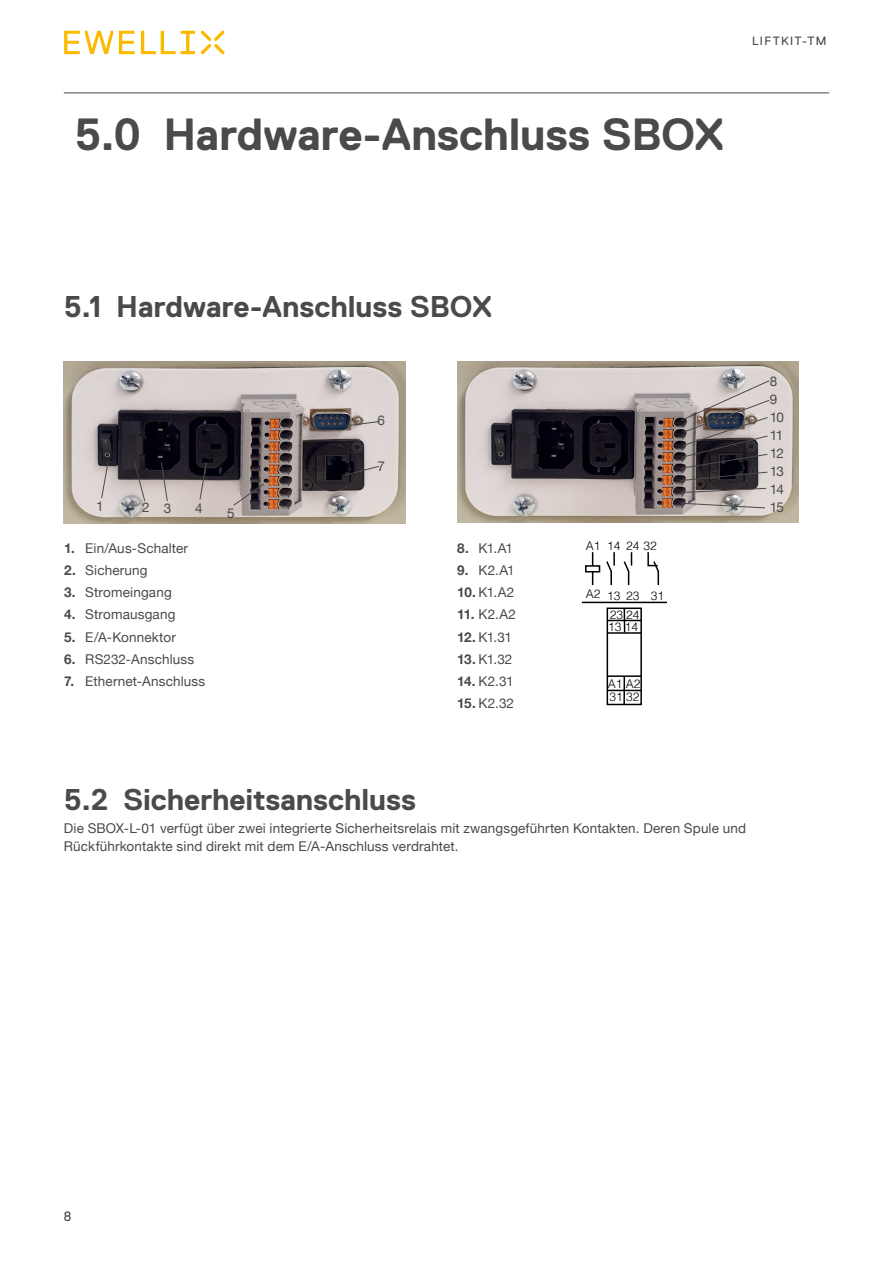
<style>
.page{position:relative;width:893px;height:1263px;background:#fff}
.page>*{position:absolute;margin:0;border:0;box-sizing:border-box;transform-origin:0 0}
.t1{font:700 45px "Replica Std";letter-spacing:-.005em;color:#4a4a49}
.t2{font:700 30px "Replica Std";letter-spacing:-.005em;color:#4a4a49}
.t3{font:13.5px/18px "Helvetica Neue";letter-spacing:.01em;color:#4a4a49}
.t4{font:13.5px/18px "Helvetica Neue";letter-spacing:-.045em;color:#4a4a49}
.t5{font:13.5px "Replica Std";color:#4a4a49}
.t6{font:300 12px/19px "Helvetica";color:#000;text-align:right}
.t7{font:12px "Replica Std";letter-spacing:.11em;color:#4a4a49}
.s1{font-weight:700}
</style>
<div class="page">
<hr style="left:64px;top:93px;width:765px;height:1px;background:#4a4a49">
<svg style="left:64px;top:31px;width:131px;height:23px"></svg>
<svg style="left:201px;top:31px;width:23px;height:23px"></svg>
<svg style="left:592px;top:552px;width:1px;height:33px"></svg>
<svg style="left:606px;top:552px;width:9px;height:33px"></svg>
<svg style="left:623px;top:552px;width:9px;height:33px"></svg>
<svg style="left:647px;top:552px;width:13px;height:33px"></svg>
<div style="left:585px;top:565px;width:15px;height:7px;border:2px solid #000"></div>
<div style="left:607px;top:607px;width:35px;height:98px;border:2px solid #000"></div>
<hr style="left:582px;top:602px;width:85px;height:1px;background:#000">
<hr style="left:608px;top:620px;width:33px;height:1px;background:#000">
<hr style="left:608px;top:632px;width:33px;height:2px;background:#000">
<svg style="left:624px;top:608px;width:1px;height:24px"></svg>
<hr style="left:608px;top:690px;width:33px;height:1px;background:#000">
<hr style="left:608px;top:675px;width:33px;height:2px;background:#000">
<hr style="left:623px;top:677px;width:2px;height:27px;background:#000">
<img style="left:64px;top:361px;width:341px;height:163px">
<svg style="left:101px;top:462px;width:7px;height:36px"></svg>
<svg style="left:345px;top:466px;width:34px;height:10px"></svg>
<svg style="left:346px;top:421px;width:33px;height:5px"></svg>
<svg style="left:134px;top:462px;width:11px;height:39px"></svg>
<svg style="left:161px;top:462px;width:7px;height:39px"></svg>
<svg style="left:200px;top:462px;width:7px;height:38px"></svg>
<svg style="left:233px;top:483px;width:32px;height:23px"></svg>
<img style="left:457px;top:361px;width:341px;height:161px">
<svg style="left:680px;top:380px;width:90px;height:101px;background:#817b7d"></svg>
<svg style="left:680px;top:488px;width:87px;height:5px"></svg>
<svg style="left:680px;top:503px;width:85px;height:5px"></svg>
<h1 class="t1" style="left:74px;top:109px;width:651px">5.0 Hardware-Anschluss SBOX</h1>
<p class="t7" style="left:752px;top:34px;width:76px">LIFTKIT-TM</p>
<h2 class="t2" style="left:64px;top:290px;width:430px">5.1 Hardware-Anschluss SBOX</h2>
<p class="t3" style="left:96px;top:498px;width:9px">1</p>
<p class="t3" style="left:142px;top:499px;width:31px">2 3</p>
<p class="t3" style="left:195px;top:500px;width:9px">4</p>
<p class="t3" style="left:64px;top:540px;width:126px"><span class="s1">1.</span> Ein/Aus-Schalter</p>
<p class="t3" style="left:64px;top:562px;width:85px"><span class="s1">2.</span> Sicherung</p>
<p class="t3" style="left:64px;top:584px;width:109px"><span class="s1">3.</span> Stromeingang</p>
<p class="t3" style="left:64px;top:606px;width:113px"><span class="s1">4.</span> Stromausgang</p>
<p class="t3" style="left:64px;top:629px;width:113px"><span class="s1">5.</span> E/A-Konnektor</p>
<p class="t3" style="left:64px;top:651px;width:132px"><span class="s1">6.</span> RS232-Anschluss</p>
<p class="t3" style="left:64px;top:673px;width:143px"><span class="s1">7.</span> Ethernet-Anschluss</p>
<p class="t3" style="left:227px;top:505px;width:9px">5</p>
<p class="t3" style="left:378px;top:412px;width:9px">6</p>
<p class="t3" style="left:378px;top:457px;width:9px">7</p>
<p class="t3" style="left:457px;top:540px;width:57px"><span class="s1">8.</span> K1.A1</p>
<p class="t3" style="left:457px;top:562px;width:59px"><span class="s1">9.</span> K2.A1</p>
<p class="t3" style="left:457px;top:584px;width:59px"><span class="s1">10.</span> K1.A2</p>
<p class="t3" style="left:457px;top:606px;width:61px"><span class="s1">11.</span> K2.A2</p>
<p class="t3" style="left:457px;top:629px;width:56px"><span class="s1">12.</span> K1.31</p>
<p class="t3" style="left:457px;top:651px;width:57px"><span class="s1">13.</span> K1.32</p>
<p class="t3" style="left:457px;top:673px;width:58px"><span class="s1">14.</span> K2.31</p>
<p class="t3" style="left:457px;top:695px;width:59px"><span class="s1">15.</span> K2.32</p>
<p class="t6" style="left:586px;top:536px;width:73px">A1 14 24 32</p>
<p class="t6" style="left:586px;top:585px;width:55px">A2 13 23<br>23 24</p>
<p class="t6" style="left:608px;top:616px;width:31px">13 14</p>
<p class="t6" style="left:651px;top:585px;width:15px">31</p>
<p class="t6" style="left:608px;top:676px;width:34px;line-height:13.5px;text-align:left">A1 A2<br>31 32</p>
<p class="t4" style="left:770px;top:373px;width:16px">8<br>9<br>10<br>11<br>12<br>13<br>14<br>15</p>
<h2 class="t2" style="left:64px;top:783px;width:354px">5.2 Sicherheitsanschluss</h2>
<p class="t3" style="left:64px;top:820px;width:684px">Die SBOX-L-01 verfügt über zwei integrierte Sicherheitsrelais mit zwangsgeführten Kontakten. Deren Spule und<br>Rückführkontakte sind direkt mit dem E/A-Anschluss verdrahtet.</p>
<p class="t5" style="left:64px;top:1209px;width:9px">8</p>
</div>
